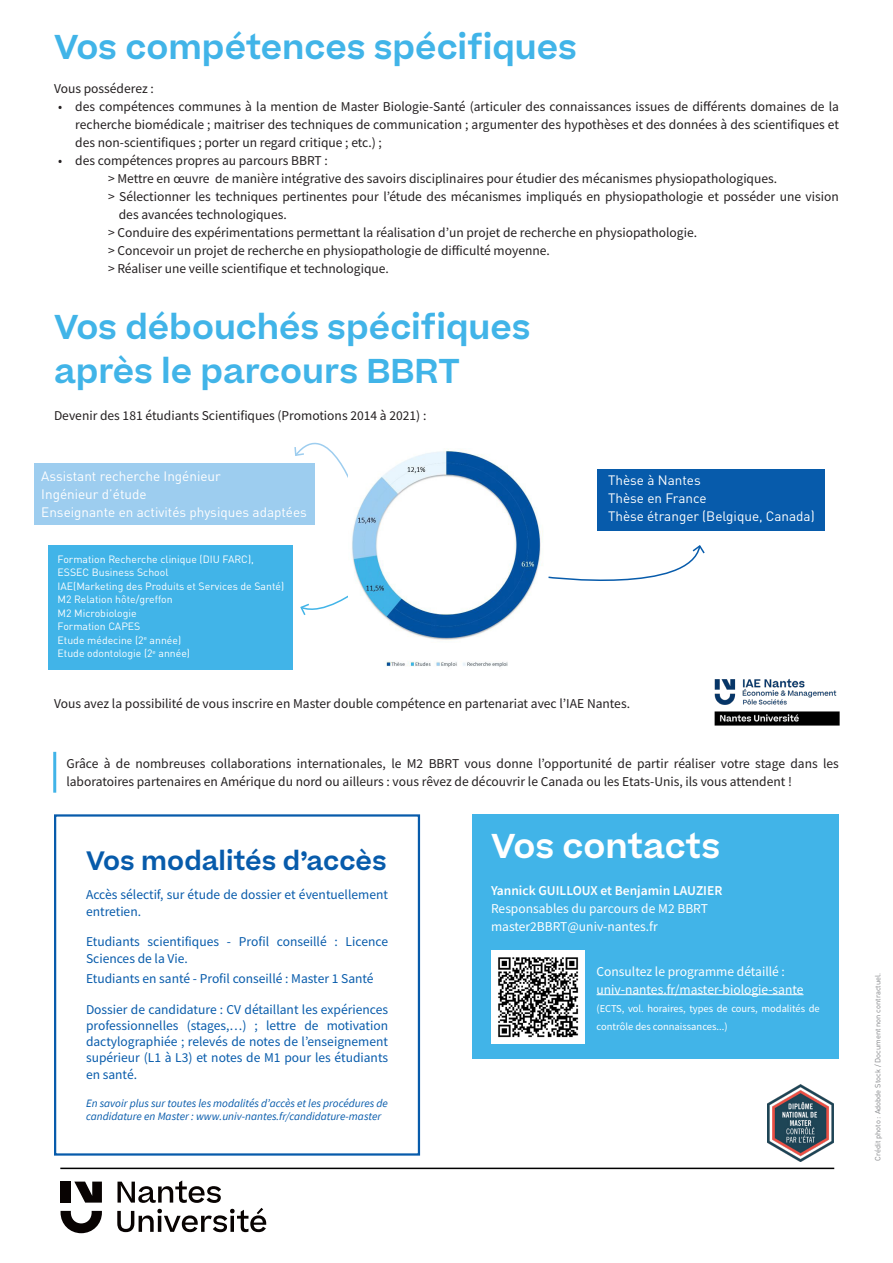
<style>
.page{position:relative;width:893px;height:1263px;background:#fff}
.page>*{position:absolute;margin:0;border:0;box-sizing:border-box;transform-origin:0 0}
.verbatim{font:600 33px "Beatrice";color:#41b4e8}
.Titre{font:600 33px "Beatrice";color:#fff}
.titre_encart{font:600 25.5px "Beatrice";color:#075bab}
.t1{font:13.5px/18px "Source Sans Pro";color:#231f20}
.info_encart{font:13.5px/16.2px "Source Sans Pro";color:#075bab}
.t2{font:13.5px "DIN Pro";color:#fff}
.t3{font:13.5px "Source Sans Pro";color:#fff}
.t4{font:600 13.5px "Source Sans Pro";color:#fff}
.info_encart-2{font:italic 11.25px/13.5px "Source Sans Pro";color:#075bab}
.t5{font:10.5px "DIN Pro";color:#fff}
.t6{font:10.5px/18px "Source Sans Pro";color:#fff}
.t7{font:7.5px "DIN Pro";color:#808285}
</style>
<div class="page">
<img style="left:714px;top:678px;width:126px;height:48px">
<img style="left:767px;top:1084px;width:67px;height:77px">
<hr style="left:60px;top:1167px;width:774px;height:2px;background:#000">
<svg style="left:117px;top:1180px;width:149px;height:52px"></svg>
<svg style="left:61px;top:1211px;width:41px;height:22px"></svg>
<svg style="left:74px;top:1181px;width:28px;height:21px"></svg>
<div style="left:61px;top:1181px;width:10px;height:21px;background:#080302"></div>
<div style="left:473px;top:814px;width:366px;height:245px;background:#41b4e8"></div>
<hr style="left:597px;top:994px;width:206px;height:1px;background:#fff">
<img style="left:491px;top:950px;width:93px;height:93px">
<div style="left:54px;top:814px;width:366px;height:341px;border:2px solid #075bab"></div>
<hr style="left:53px;top:752px;width:3px;height:41px;background:#41b4e8">
<div style="left:598px;top:469px;width:227px;height:61px;background:#075bab"></div>
<div style="left:34px;top:463px;width:281px;height:62px;background:#9dcdef"></div>
<div style="left:48px;top:545px;width:245px;height:124px;background:#41b4e8"></div>
<svg style="left:548px;top:545px;width:157px;height:36px"></svg>
<svg style="left:294px;top:442px;width:54px;height:36px"></svg>
<svg style="left:300px;top:595px;width:48px;height:20px"></svg>
<img style="left:352px;top:449px;width:191px;height:218px">
<p class="verbatim" style="left:54px;top:25px;width:524px">Vos compétences spécifiques</p>
<p class="t1" style="left:54px;top:80px;width:101px">Vous posséderez :</p>
<p class="t1" style="left:75px;top:98px;width:765px;text-align:justify;text-indent:-17px">• des compétences communes à la mention de Master Biologie-Santé (articuler des connaissances issues de différents domaines de la recherche biomédicale ; maitriser des techniques de communication ; argumenter des hypothèses et des données à des scientifiques et des non-scientifiques ; porter un regard critique ; etc.) ;</p>
<p class="t1" style="left:58px;top:152px;width:271px">• des compétences propres au parcours BBRT :</p>
<p class="t1" style="left:108px;top:170px;width:671px">&gt; Mettre en œuvre de manière intégrative des savoirs disciplinaires pour étudier des mécanismes physiopathologiques.</p>
<p class="t1" style="left:119px;top:188px;width:722px;text-indent:-11px">&gt; Sélectionner les techniques pertinentes pour l’étude des mécanismes impliqués en physiopathologie et posséder une vision des avancées technologiques.</p>
<p class="t1" style="left:108px;top:224px;width:591px">&gt; Conduire des expérimentations permettant la réalisation d’un projet de recherche en physiopathologie.</p>
<p class="t1" style="left:108px;top:242px;width:443px">&gt; Concevoir un projet de recherche en physiopathologie de difficulté moyenne.</p>
<p class="t1" style="left:108px;top:260px;width:282px">&gt; Réaliser une veille scientifique et technologique.</p>
<p class="verbatim" style="left:54px;top:305px;width:478px">Vos débouchés spécifiques</p>
<p class="verbatim" style="left:54px;top:348px;width:408px">après le parcours BBRT</p>
<p class="t1" style="left:54px;top:406px;width:374px">Devenir des 181 étudiants Scientifiques (Promotions 2014 à 2021) :</p>
<p class="t2" style="left:41px;top:465px;width:181px">Assistant recherche Ingénieur</p>
<p class="t2" style="left:41px;top:483px;width:107px">Ingénieur d’étude</p>
<p class="t2" style="left:41px;top:501px;width:267px">Enseignante en activités physiques adaptées</p>
<p class="t5" style="left:58px;top:551px;width:198px">Formation Recherche clinique (DIU FARC),</p>
<p class="t5" style="left:58px;top:564px;width:112px">ESSEC Business School</p>
<p class="t5" style="left:58px;top:578px;width:228px">IAE(Marketing des Produits et Services de Santé)</p>
<p class="t5" style="left:58px;top:591px;width:117px">M2 Relation hôte/greffon</p>
<p class="t5" style="left:58px;top:605px;width:81px">M2 Microbiologie</p>
<p class="t5" style="left:58px;top:618px;width:84px">Formation CAPES</p>
<p class="t5" style="left:58px;top:632px;width:125px">Etude médecine (2<sup>e</sup> année)</p>
<p class="t5" style="left:58px;top:645px;width:134px">Etude odontologie (2<sup>e</sup> année)</p>
<p class="t2" style="left:608px;top:470px;width:94px">Thèse à Nantes</p>
<p class="t2" style="left:608px;top:488px;width:100px">Thèse en France</p>
<p class="t2" style="left:608px;top:506px;width:208px">Thèse étranger (Belgique, Canada)</p>
<p class="t1" style="left:54px;top:694px;width:577px">Vous avez la possibilité de vous inscrire en Master double compétence en partenariat avec l’IAE Nantes.</p>
<p class="t1" style="left:66px;top:754px;width:774px">Grâce à de nombreuses collaborations internationales, le M2 BBRT vous donne l’opportunité de partir réaliser votre stage dans les laboratoires partenaires en Amérique du nord ou ailleurs : vous rêvez de découvrir le Canada ou les Etats-Unis, ils vous attendent !</p>
<p class="titre_encart" style="left:86px;top:844px;width:302px">Vos modalités d’accès</p>
<p class="info_encart" style="left:86px;top:887px;width:303px">Accès sélectif, sur étude de dossier et éventuellement entretien.</p>
<p class="info_encart" style="left:86px;top:934px;width:303px">Etudiants scientifiques - Profil conseillé : Licence<br>Sciences de la Vie.</p>
<p class="info_encart" style="left:86px;top:970px;width:289px">Etudiants en santé - Profil conseillé : Master 1 Santé</p>
<p class="info_encart" style="left:86px;top:1001px;width:304px;text-align:justify">Dossier de candidature : CV détaillant les expériences professionnelles (stages,…) ; lettre de motivation dactylographiée ; relevés de notes de l’enseignement supérieur (L1 à L3) et notes de M1 pour les étudiants en santé.</p>
<p class="info_encart-2" style="left:86px;top:1096px;width:303px">En savoir plus sur toutes les modalités d’accès et les procédures de candidature en Master : www.univ-nantes.fr/candidature-master</p>
<p class="Titre" style="left:491px;top:824px;width:231px">Vos contacts</p>
<p class="t4" style="left:491px;top:881px;width:233px">Yannick GUILLOUX et Benjamin LAUZIER</p>
<p class="t3" style="left:491px;top:900px;width:218px">Responsables du parcours de M2 BBRT</p>
<p class="t3" style="left:491px;top:918px;width:168px">master2BBRT@univ-nantes.fr</p>
<p class="t3" style="left:597px;top:962px;width:190px">Consultez le programme détaillé :</p>
<p class="t3" style="left:597px;top:980px;width:208px">univ-nantes.fr/master-biologie-sante</p>
<p class="t6" style="left:597px;top:999px;width:225px">(ECTS, vol. horaires, types de cours, modalités de contrôle des connaissances...)</p>
<p class="t7" style="left:872px;top:1161px;width:190px;rotate:-90deg">Crédit photo : Adobde Stock / Document non contractuel.</p>
</div>
